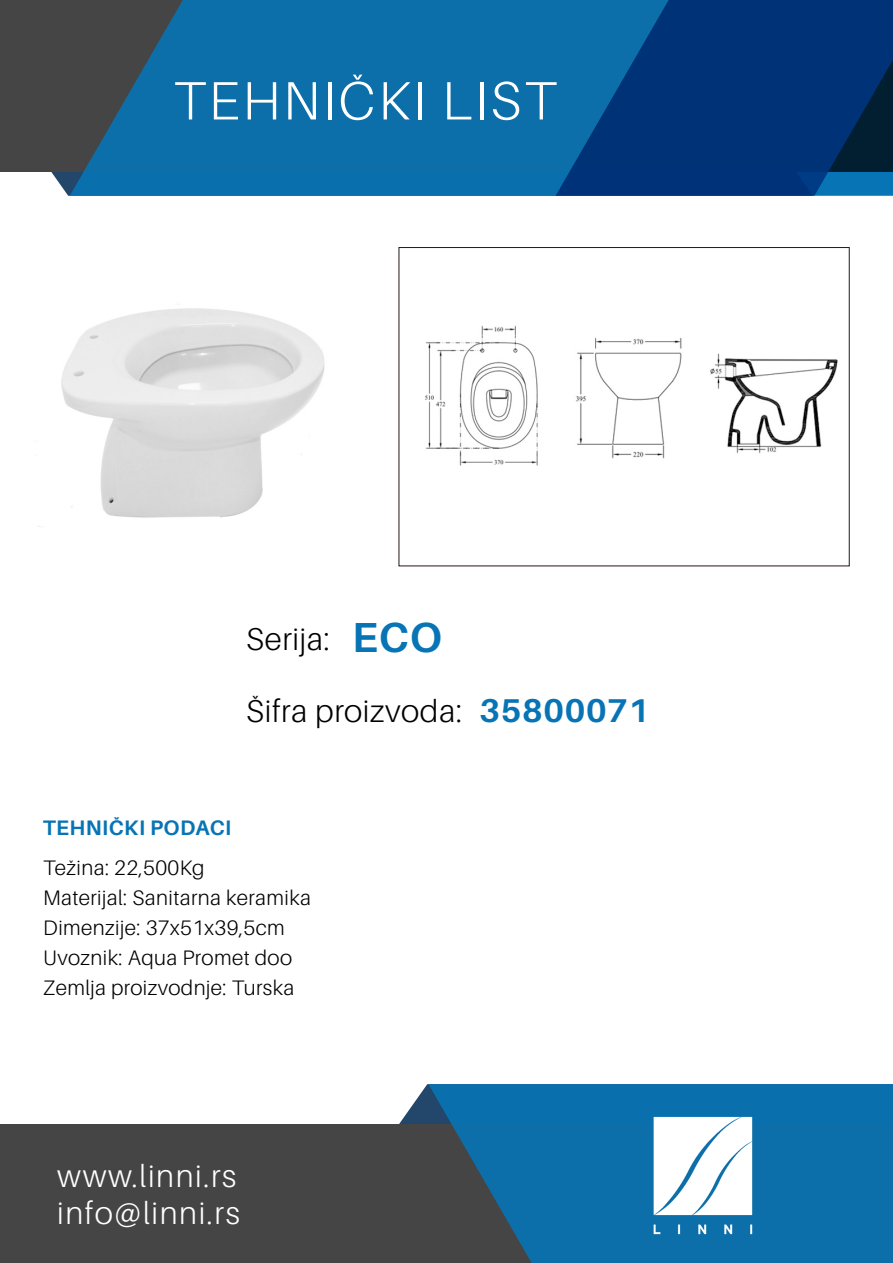
<style>
.page{position:relative;width:893px;height:1263px;background:#fff}
.page>*{position:absolute;margin:0;border:0;box-sizing:border-box;transform-origin:0 0}
.t1{font:300 54px "Aileron";letter-spacing:.05em;color:#fff}
.t2{font:700 42px "Aileron";color:#0774b5}
.t3{font:700 33px "Aileron";letter-spacing:.02em;color:#0774b5}
.t4{font:300 31.5px/37.8px "Aileron";letter-spacing:.05em;color:#fff}
.t5{font:300 31.5px "Aileron";letter-spacing:.02em;color:#000}
.t6{font:300 21px/30px "Aileron";letter-spacing:.02em;color:#000}
.t7{font:700 21px "Aileron";letter-spacing:.02em;color:#0774b5}
</style>
<div class="page">
<svg style="left:294px;top:1084px;width:134px;height:41px"></svg>
<div style="left:0;top:1125px;width:893px;height:138px;background:#454545"></div>
<svg style="left:428px;top:1084px;width:465px;height:179px;fill:#0d6fa9"></svg>
<div style="left:0;top:0;width:893px;height:172px;background:#454545"></div>
<svg style="left:70px;top:0;width:486px;height:196px;background:#136a9d"></svg>
<svg style="left:556px;top:0;width:337px;height:196px;background:#023c7d"></svg>
<img style="left:614px;top:1084px;width:179px;height:179px">
<img style="left:35px;top:255px;width:365px;height:312px">
<img style="left:402px;top:325px;width:448px;height:242px">
<div style="left:399px;top:247px;width:451px;height:319px;border:1px solid #231916"></div>
<h1 class="t1" style="left:173px;top:71px;width:385px">TEHNIČKI LIST</h1>
<h2 class="t2" style="left:352px;top:613px;width:91px">ECO</h2>
<h3 class="t5" style="left:246px;top:622px;width:85px">Serija:</h3>
<h3 class="t5" style="left:246px;top:694px;width:218px">Šifra proizvoda:</h3>
<h3 class="t3" style="left:480px;top:692px;width:171px">35800071</h3>
<p class="t7" style="left:43px;top:816px;width:190px">TEHNIČKI PODACI</p>
<p class="t6" style="left:43px;top:853px;width:269px">Težina: 22,500Kg<br>Materijal: Sanitarna keramika<br>Dimenzije: 37x51x39,5cm<br>Uvoznik: Aqua Promet doo<br>Zemlja proizvodnje: Turska</p>
<h3 class="t4" style="left:57px;top:1157px;width:184px">www.linni.rs info@linni.rs</h3>
</div>
